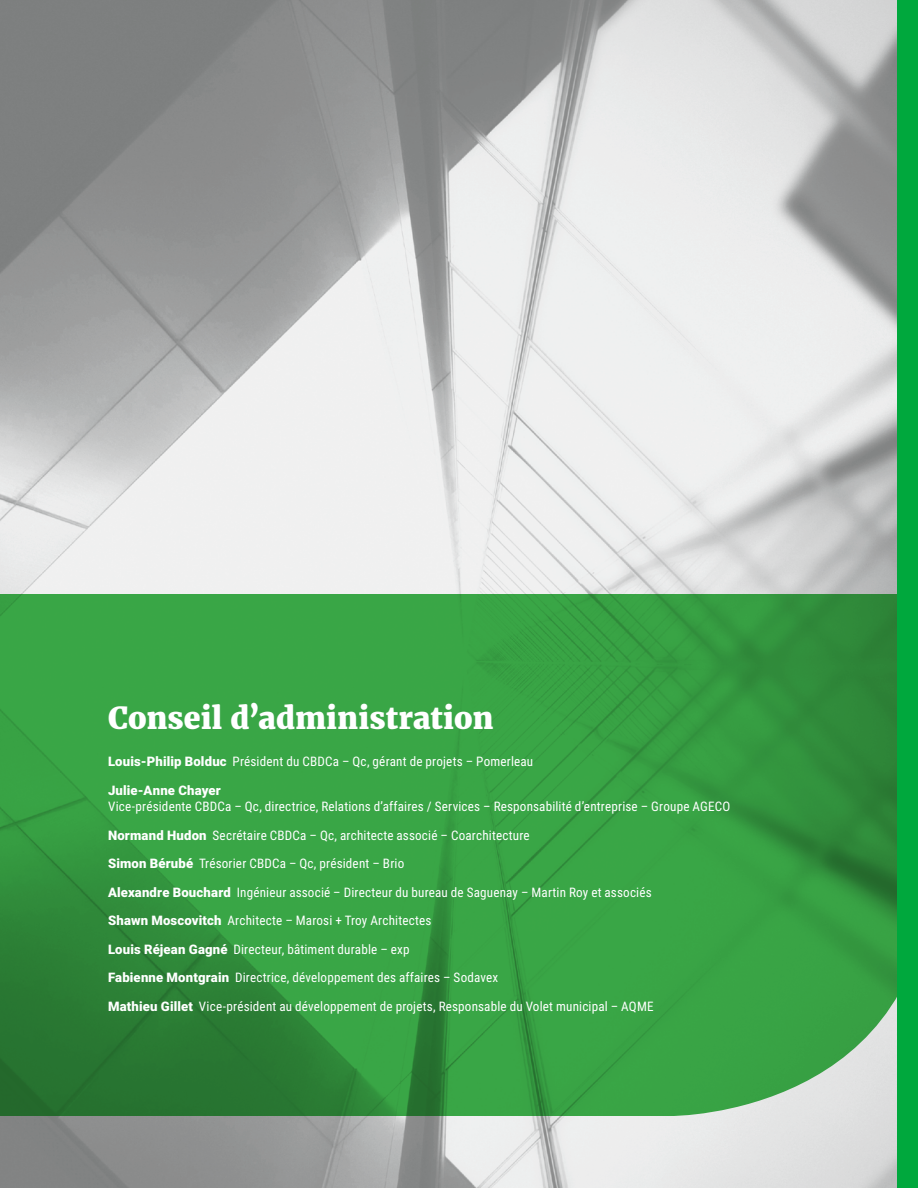
<style>
.page{position:relative;width:918px;height:1188px;background:#fff}
.page>*{position:absolute;margin:0;border:0;box-sizing:border-box;transform-origin:0 0}
.t1{font:800 30px "Merriweather";color:#fff}
.t2{font:13.2px/28.5px "Roboto Condensed";letter-spacing:.015em;color:#fff}
.t3{font:900 13.2px "Roboto";letter-spacing:.015em;color:#fff}
.s1{font-family:"Roboto";font-weight:900}
</style>
<div class="page">
<img style="left:0;top:0;width:897px;height:1188px">
<svg style="left:0;top:594px;width:897px;height:522px;background:#379c43"></svg>
<div style="left:897px;top:0;width:21px;height:1188px;background:#00a83d"></div>
<h1 class="t1" style="left:108px;top:699px;width:387px">Conseil d’administration</h1>
<p class="t2" style="left:108px;top:747px;width:427px"><span class="s1">Louis-Philip Bolduc</span> Président du CBDCa – Qc, gérant de projets – Pomerleau</p>
<p class="t3" style="left:108px;top:781px;width:114px">Julie-Anne Chayer</p>
<p class="t2" style="left:108px;top:792px;width:624px">Vice-présidente CBDCa – Qc, directrice, Relations d’affaires / Services – Responsabilité d’entreprise – Groupe AGECO <span class="s1">Normand Hudon</span> Secrétaire CBDCa – Qc, architecte associé – Coarchitecture<br><span class="s1">Simon Bérubé</span> Trésorier CBDCa – Qc, président – Brio<br><span class="s1">Alexandre Bouchard</span> Ingénieur associé – Directeur du bureau de Saguenay – Martin Roy et associés<br><span class="s1">Shawn Moscovitch</span> Architecte – Marosi + Troy Architectes<br><span class="s1">Louis Réjean Gagné</span> Directeur, bâtiment durable – exp<br><span class="s1">Fabienne Montgrain</span> Directrice, développement des affaires – Sodavex<br><span class="s1">Mathieu Gillet</span> Vice-président au développement de projets, Responsable du Volet municipal – AQME</p>
</div>
